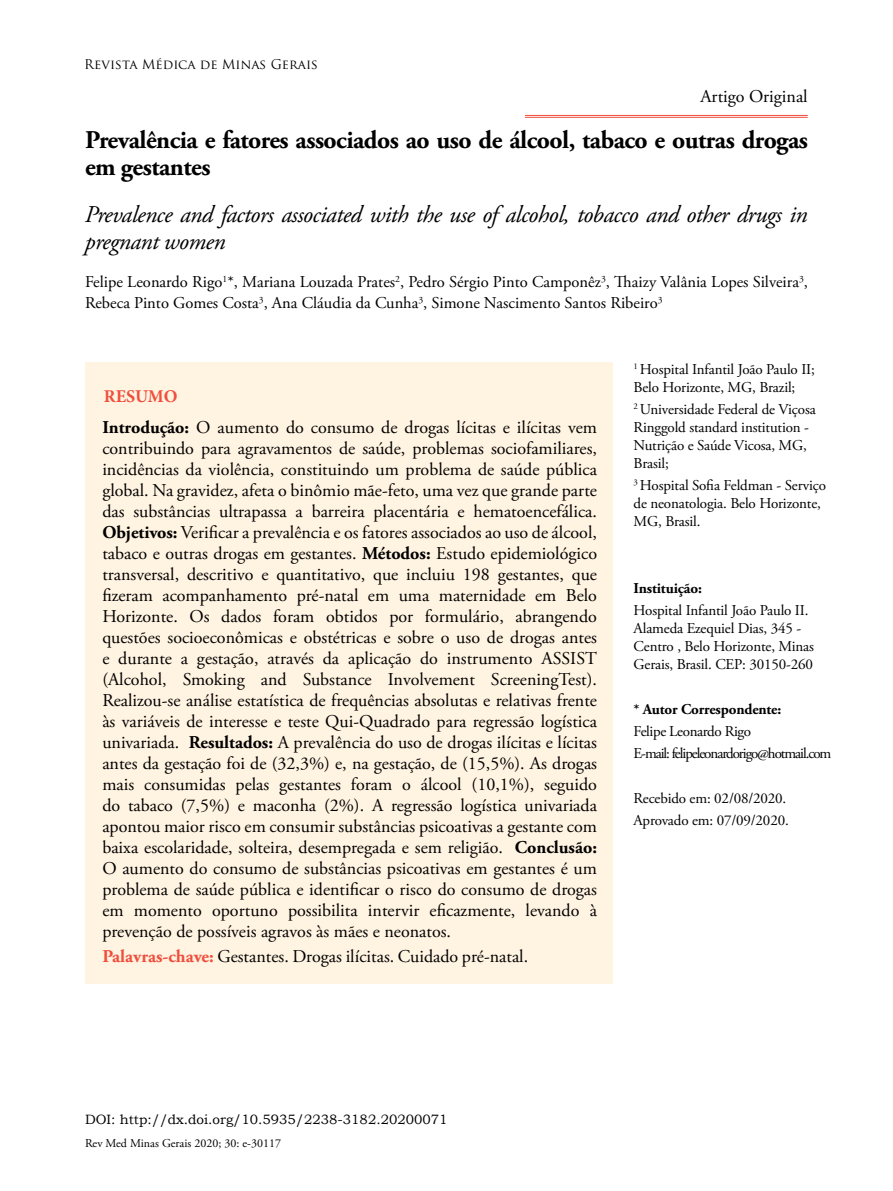
<style>
.page{position:relative;width:893px;height:1191px;background:#fff}
.page>*{position:absolute;margin:0;border:0;box-sizing:border-box;transform-origin:0 0}
.t1{font:700 25.5px/27px "Adobe Garamond Pro";letter-spacing:-.02em;color:#000}
.t2{font:italic 24px/27px "Adobe Garamond Pro";letter-spacing:-.02em;color:#000}
.t3{font:18px/21px "Adobe Garamond Pro";color:#000;text-align:justify}
.t4{font:18px "Adobe Garamond Pro";color:#000101}
.t5{font:700 18px "Minion Pro";letter-spacing:-.005em;color:#f04e3d}
.t6{font:16.5px/21px "Adobe Garamond Pro";color:#000}
.t7{font:15px/18px "Adobe Garamond Pro";letter-spacing:-.01em;color:#000}
.t8{font:15px/22.2px "Adobe Garamond Pro";letter-spacing:-.07em;color:#000}
.t9{font:700 15px "Adobe Garamond Pro";letter-spacing:-.01em;color:#000}
.t10{font:13.5px "Bookman Old Style";color:#000}
.t11{font:13.05px "Trajan Pro";color:#000}
.t12{font:12px "Adobe Garamond Pro";color:#000}
.s1{font-weight:700}
.s2{font-weight:700;color:#f04e3d}
</style>
<div class="page">
<hr style="left:525px;top:115px;width:283px;height:1px;background:#f04e3d">
<hr style="left:525px;top:117px;width:283px;height:1px;background:#f04e3d">
<div style="left:85px;top:363px;width:527px;height:621px;background:#fff3e1"></div>
<p class="t11" style="left:84px;top:56px;width:235px">Revista Médica de Minas Gerais</p>
<p class="t3" style="left:700px;top:87px;width:109px">Artigo Original</p>
<h1 class="t1" style="left:85px;top:127px;width:724px">Prevalência e fatores associados ao uso de álcool, tabaco e outras drogas em gestantes</h1>
<h2 class="t2" style="left:85px;top:202px;width:724px">Prevalence and factors associated with the use of alcohol, tobacco and other drugs in pregnant women</h2>
<p class="t6" style="left:85px;top:272px;width:724px">Felipe Leonardo Rigo<sup>1</sup>*, Mariana Louzada Prates<sup>2</sup>, Pedro Sérgio Pinto Camponêz<sup>3</sup>, Thaizy Valânia Lopes Silveira<sup>3</sup>,<br>Rebeca Pinto Gomes Costa<sup>3</sup>, Ana Cláudia da Cunha<sup>3</sup>, Simone Nascimento Santos Ribeiro<sup>3</sup></p>
<p class="t5" style="left:104px;top:383px;width:75px">RESUMO</p>
<p class="t3" style="left:102px;top:417px;width:496px"><span class="s1">Introdução:</span> O aumento do consumo de drogas lícitas e ilícitas vem contribuindo para agravamentos de saúde, problemas sociofamiliares, incidências da violência, constituindo um problema de saúde pública global. Na gravidez, afeta o binômio mãe-feto, uma vez que grande parte das substâncias ultrapassa a barreira placentária e hematoencefálica.<br><span class="s1">Objetivos:</span> Verificar a prevalência e os fatores associados ao uso de álcool, tabaco e outras drogas em gestantes. <span class="s1">Métodos:</span> Estudo epidemiológico transversal, descritivo e quantitativo, que incluiu 198 gestantes, que fizeram acompanhamento pré-natal em uma maternidade em Belo Horizonte. Os dados foram obtidos por formulário, abrangendo questões socioeconômicas e obstétricas e sobre o uso de drogas antes e durante a gestação, através da aplicação do instrumento ASSIST (Alcohol, Smoking and Substance Involvement ScreeningTest).<br>Realizou-se análise estatística de frequências absolutas e relativas frente às variáveis de interesse e teste Qui-Quadrado para regressão logística univariada. <span class="s1">Resultados:</span> A prevalência do uso de drogas ilícitas e lícitas antes da gestação foi de (32,3%) e, na gestação, de (15,5%). As drogas mais consumidas pelas gestantes foram o álcool (10,1%), seguido do tabaco (7,5%) e maconha (2%). A regressão logística univariada apontou maior risco em consumir substâncias psicoativas a gestante com baixa escolaridade, solteira, desempregada e sem religião. <span class="s1">Conclusão:<br></span>O aumento do consumo de substâncias psicoativas em gestantes é um problema de saúde pública e identificar o risco do consumo de drogas em momento oportuno possibilita intervir eficazmente, levando à prevenção de possíveis agravos às mães e neonatos.</p>
<p class="t4" style="left:102px;top:945px;width:427px"><span class="s2">Palavras-chave:</span> Gestantes. Drogas ilícitas. Cuidado pré-natal.</p>
<p class="t7" style="left:634px;top:360px;width:183px"><sup>1</sup> Hospital Infantil João Paulo II;<br>Belo Horizonte, MG, Brazil;</p>
<p class="t7" style="left:634px;top:401px;width:184px"><sup>2</sup> Universidade Federal de Viçosa<br>Ringgold standard institution -<br>Nutrição e Saúde Vicosa, MG,<br>Brasil;</p>
<p class="t7" style="left:634px;top:477px;width:194px"><sup>3</sup> Hospital Sofia Feldman - Serviço de neonatologia. Belo Horizonte,<br>MG, Brasil.</p>
<p class="t9" style="left:634px;top:579px;width:70px">Instituição:</p>
<p class="t7" style="left:634px;top:602px;width:182px">Hospital Infantil João Paulo II.<br>Alameda Ezequiel Dias, 345 -<br>Centro , Belo Horizonte, Minas<br>Gerais, Brasil. CEP: 30150-260</p>
<p class="t9" style="left:634px;top:700px;width:149px">* Autor Correspondente:</p>
<p class="t8" style="left:634px;top:721px;width:199px">Felipe Leonardo Rigo<br>E-mail: felipeleonardorigo@hotmail.com</p>
<p class="t7" style="left:634px;top:787px;width:157px;line-height:22.2px">Recebido em: 02/08/2020.<br>Aprovado em: 07/09/2020.</p>
<p class="t10" style="left:85px;top:1110px;width:364px">DOI: http://dx.doi.org/10.5935/2238-3182.20200071</p>
<p class="t12" style="left:85px;top:1135px;width:197px">Rev Med Minas Gerais 2020; 30: e-30117</p>
</div>
